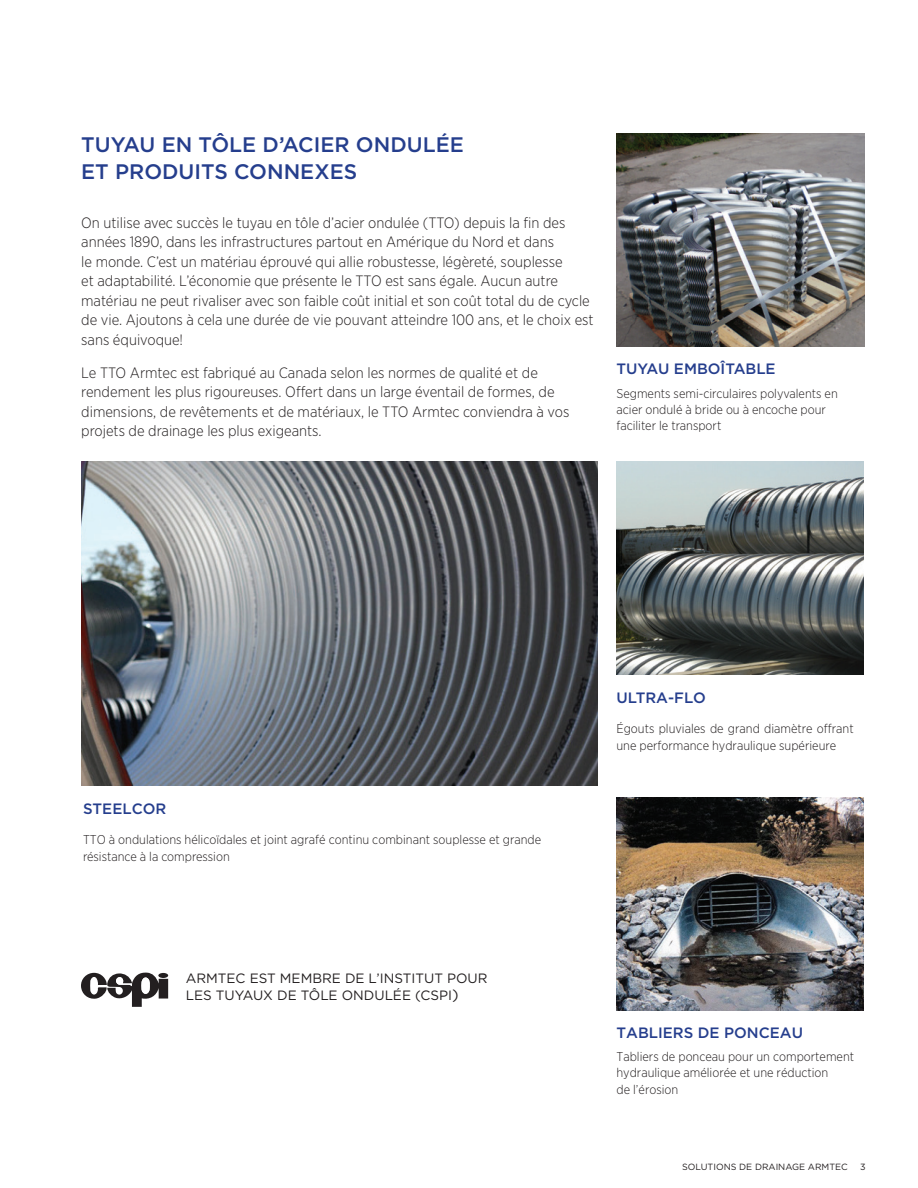
<style>
.page{position:relative;width:918px;height:1188px;background:#fff}
.page>*{position:absolute;margin:0;border:0;box-sizing:border-box;transform-origin:0 0}
.t1{font:500 21px/27px "Gotham";color:#253e8d}
.t2{font:300 15px/19.5px "Gotham Narrow";color:#231f20}
.t3{font:500 15px "Gotham";color:#253e8d}
.t4{font:13.5px/16.5px "Gotham";color:#231f20}
.t5{font:300 12.75px/16.5px "Gotham Narrow";color:#231f20}
.t6{font:9px "Gotham";color:#231f20}
.s1{font-size:15px}
</style>
<div class="page">
<img style="left:616px;top:134px;width:249px;height:212px">
<img style="left:616px;top:461px;width:248px;height:214px">
<img style="left:616px;top:798px;width:248px;height:213px">
<img style="left:81px;top:461px;width:516px;height:325px">
<svg style="left:81px;top:973px;width:87px;height:34px"></svg>
<div style="left:158px;top:973px;width:10px;height:5px;background:#231f20;border-radius:50%"></div>
<h1 class="t1" style="left:81px;top:131px;width:384px">TUYAU EN TÔLE D’ACIER ONDULÉE<br>ET PRODUITS CONNEXES</h1>
<p class="t2" style="left:81px;top:213px;width:514px">On utilise avec succès le tuyau en tôle d’acier ondulée (TTO) depuis la fin des années 1890, dans les infrastructures partout en Amérique du Nord et dans<br>le monde. C’est un matériau éprouvé qui allie robustesse, légèreté, souplesse<br>et adaptabilité. L’économie que présente le TTO est sans égale. Aucun autre matériau ne peut rivaliser avec son faible coût initial et son coût total du de cycle de vie. Ajoutons à cela une durée de vie pouvant atteindre 100 ans, et le choix est sans équivoque!</p>
<p class="t2" style="left:81px;top:363px;width:490px">Le TTO Armtec est fabriqué au Canada selon les normes de qualité et de rendement les plus rigoureuses. Offert dans un large éventail de formes, de dimensions, de revêtements et de matériaux, le TTO Armtec conviendra à vos projets de drainage les plus exigeants.</p>
<p class="t3" style="left:616px;top:359px;width:161px">TUYAU EMBOÎTABLE</p>
<p class="t5" style="left:616px;top:384px;width:223px">Segments semi-circulaires polyvalents en acier ondulé à bride ou à encoche pour faciliter le transport</p>
<p class="t3" style="left:83px;top:799px;width:85px">STEELCOR</p>
<p class="t5" style="left:83px;top:831px;width:460px">TTO à ondulations hélicoïdales et joint agrafé continu combinant souplesse et grande résistance à la compression</p>
<p class="t4" style="left:186px;top:970px;width:303px">ARMTEC EST MEMBRE DE L’INSTITUT POUR<br>LES TUYAUX DE TÔLE ONDULÉE (CSPI<span class="s1">)</span></p>
<p class="t3" style="left:616px;top:688px;width:91px">ULTRA-FLO</p>
<p class="t5" style="left:616px;top:720px;width:239px">Égouts pluviales de grand diamètre offrant une performance hydraulique supérieure</p>
<p class="t3" style="left:616px;top:1023px;width:188px">TABLIERS DE PONCEAU</p>
<p class="t5" style="left:616px;top:1048px;width:239px">Tabliers de ponceau pour un comportement hydraulique améliorée et une réduction<br>de l’érosion</p>
<p class="t6" style="left:682px;top:1161px;width:167px">SOLUTIONS DE DRAINAGE ARMTEC</p>
<p class="t6" style="left:860px;top:1161px;width:7px">3</p>
</div>
